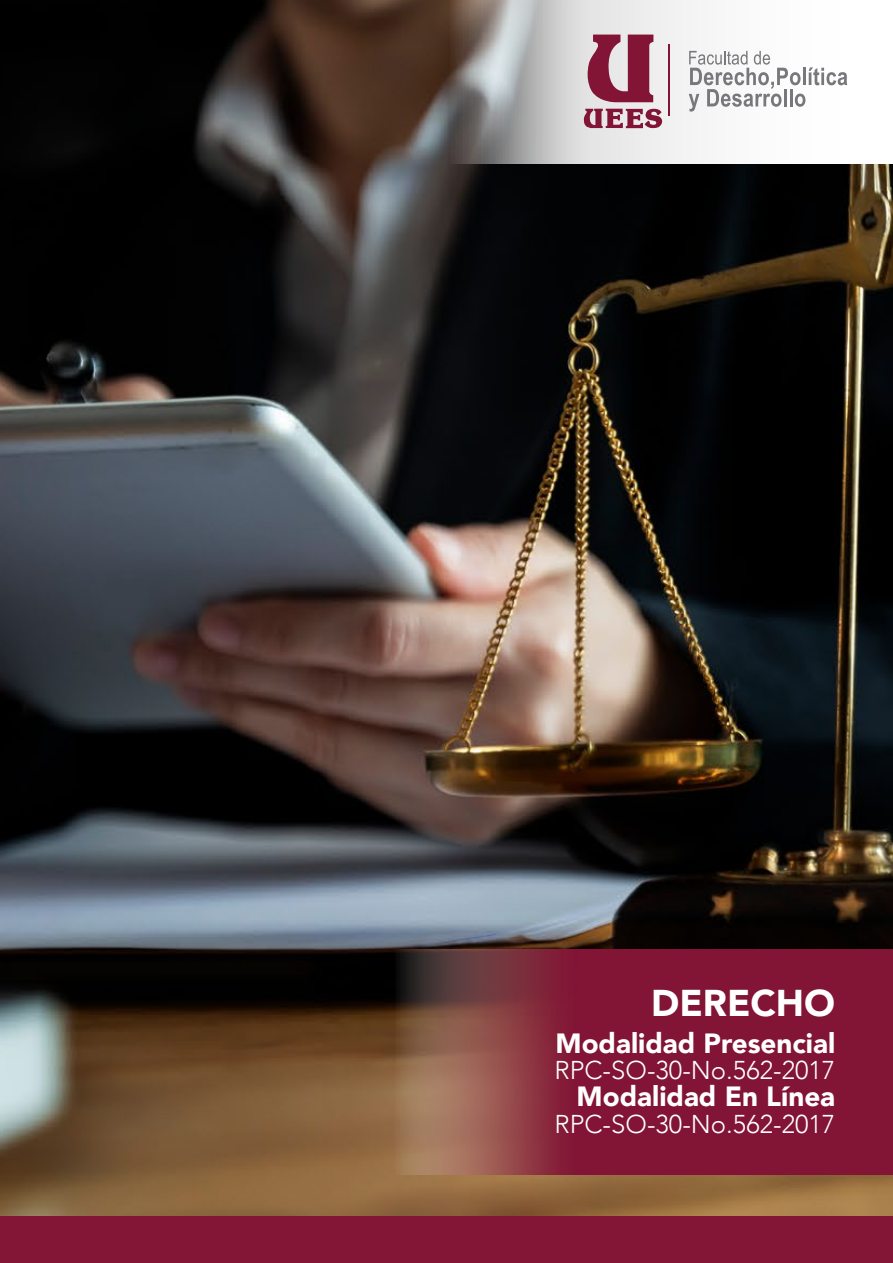
<style>
.page{position:relative;width:893px;height:1263px;background:#fff}
.page>*{position:absolute;margin:0;border:0;box-sizing:border-box;transform-origin:0 0}
.t1{font:900 37.2px "Avenir";color:#fff}
.t2{font:900 27.75px "Avenir";color:#fff}
.t3{font:300 25.8px "Avenir";color:#fff}
</style>
<div class="page">
<img style="left:0;top:0;width:893px;height:1217px">
<svg style="left:451px;top:0;width:442px;height:163px"></svg>
<svg style="left:395px;top:949px;width:498px;height:225px;background:#83273b"></svg>
<hr style="left:668px;top:45px;width:1px;height:71px;background:#821436">
<svg style="left:583px;top:35px;width:80px;height:94px;background:#b3798b"></svg>
<svg style="left:689px;top:51px;width:158px;height:61px"></svg>
<div style="left:0;top:1217px;width:893px;height:46px;background:#831536"></div>
<h1 class="t1" style="left:651px;top:971px;width:186px">DERECHO</h1>
<p class="t2" style="left:555px;top:1019px;width:281px">Modalidad Presencial</p>
<p class="t3" style="left:554px;top:1055px;width:282px">RPC-SO-30-No.562-2017</p>
<p class="t2" style="left:577px;top:1072px;width:260px">Modalidad En Línea</p>
<p class="t3" style="left:554px;top:1108px;width:282px">RPC-SO-30-No.562-2017</p>
</div>
